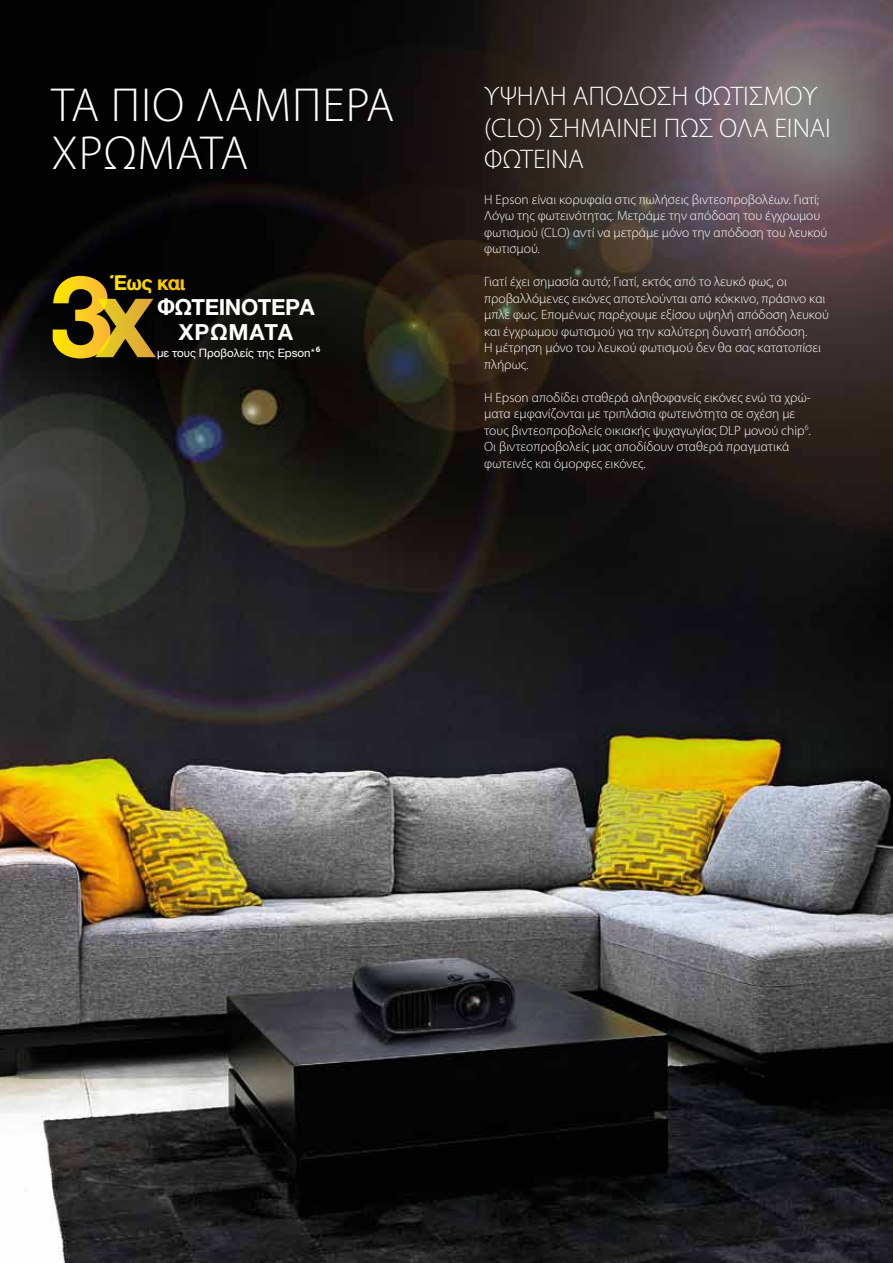
<style>
.page{position:relative;width:893px;height:1263px;background:#fff}
.page>*{position:absolute;margin:0;border:0;box-sizing:border-box;transform-origin:0 0}
.t1{font:300 48px "Myriad Pro";letter-spacing:.015em;color:#fff}
.t2{font:300 27px/31.5px "Myriad Pro";color:#fff}
.t3{font:700 22.2px/25px "Helvetica Neue LTW1 G";letter-spacing:-.02em;color:#fff;text-align:center}
.t4{font:700 20.55px "Helvetica Neue LTW1 G";letter-spacing:-.03em;color:#ffe800}
.t5{font:300 13.5px/16.5px "Myriad Pro";color:#fff}
.t6{font:11.7px "Helvetica Neue LTW1 G";color:#fff}
.t7{font:700 8.4px "Myriad Pro";color:#fff}
.s1{color:#fede00}
.s2{color:#fdd500}
.s3{color:#fccc00}
.s4{color:#fbc500}
.s5{color:#fac00b}
</style>
<div class="page">
<img style="left:0;top:0;width:893px;height:1263px">
<img style="left:53px;top:276px;width:57px;height:82px">
<img style="left:95px;top:299px;width:61px;height:58px">
<svg style="left:97px;top:299px;width:13px;height:56px"></svg>
<h1 class="t1" style="left:52px;top:76px;width:232px">ΤΑ ΠΙΟ ΛΑΜΠΕ</h1>
<h1 class="t1" style="left:346px;top:76px;width:50px">ΡΑ</h1>
<h1 class="t1" style="left:52px;top:124px;width:198px">ΧΡΩΜΑΤΑ</h1>
<h3 class="t4" style="left:110px;top:270px;width:77px">Έ<span class="s1">ω</span><span class="s2">ς</span> <span class="s3">κ</span><span class="s4">α</span><span class="s5">ι</span></h3>
<h3 class="t3" style="left:157px;top:294px;width:159px">ΦΩΤΕΙΝΟΤΕΡΑ<br>ΧΡΩΜΑΤΑ</h3>
<p class="t6" style="left:157px;top:345px;width:159px">με τους Προβολείς της Epson*</p>
<p class="t7" style="left:316px;top:343px;width:6px">6</p>
<h2 class="t2" style="left:484px;top:80px;width:348px">ΥΨΗΛΗ ΑΠΟΔΟΣΗ ΦΩΤΙΣΜΟΥ (CLO) ΣΗΜΑΙΝΕΙ ΠΩΣ ΟΛΑ ΕΙΝΑΙ<br>ΦΩΤΕΙΝΑ</h2>
<p class="t5" style="left:484px;top:191px;width:345px">Η Epson είναι κορυφαία στις πωλήσεις βιντεοπροβολέων. Γιατί; Λόγω της φωτεινότητας. Μετράμε την απόδοση του έγχρωμου φωτισμού (CLO) αντί να μετράμε μόνο την απόδοση του λευκού φωτισμού.</p>
<p class="t5" style="left:484px;top:274px;width:346px">Γιατί έχει σημασία αυτό; Γιατί, εκτός από το λευκό φως, οι προβαλλόμενες εικόνες αποτελούνται από κόκκινο, πράσινο και μπλε φως. Επομένως παρέχουμε εξίσου υψηλή απόδοση λευκού και έγχρωμου φωτισμού για την καλύτερη δυνατή απόδοση.<br>Η μέτρηση μόνο του λευκού φωτισμού δεν θα σας κατατοπίσει πλήρως.</p>
<p class="t5" style="left:484px;top:389px;width:328px">Η Epson αποδίδει σταθερά αληθοφανείς εικόνες ενώ τα χρώ&shy;ματα εμφανίζονται με τριπλάσια φωτεινότητα σε σχέση με τους βιντεοπροβολείς οικιακής ψυχαγωγίας DLP μονού chip<sup>6</sup>.<br>Οι βιντεοπροβολείς μας αποδίδουν σταθερά πραγματικά φωτεινές και όμορφες εικόνες.</p>
</div>
